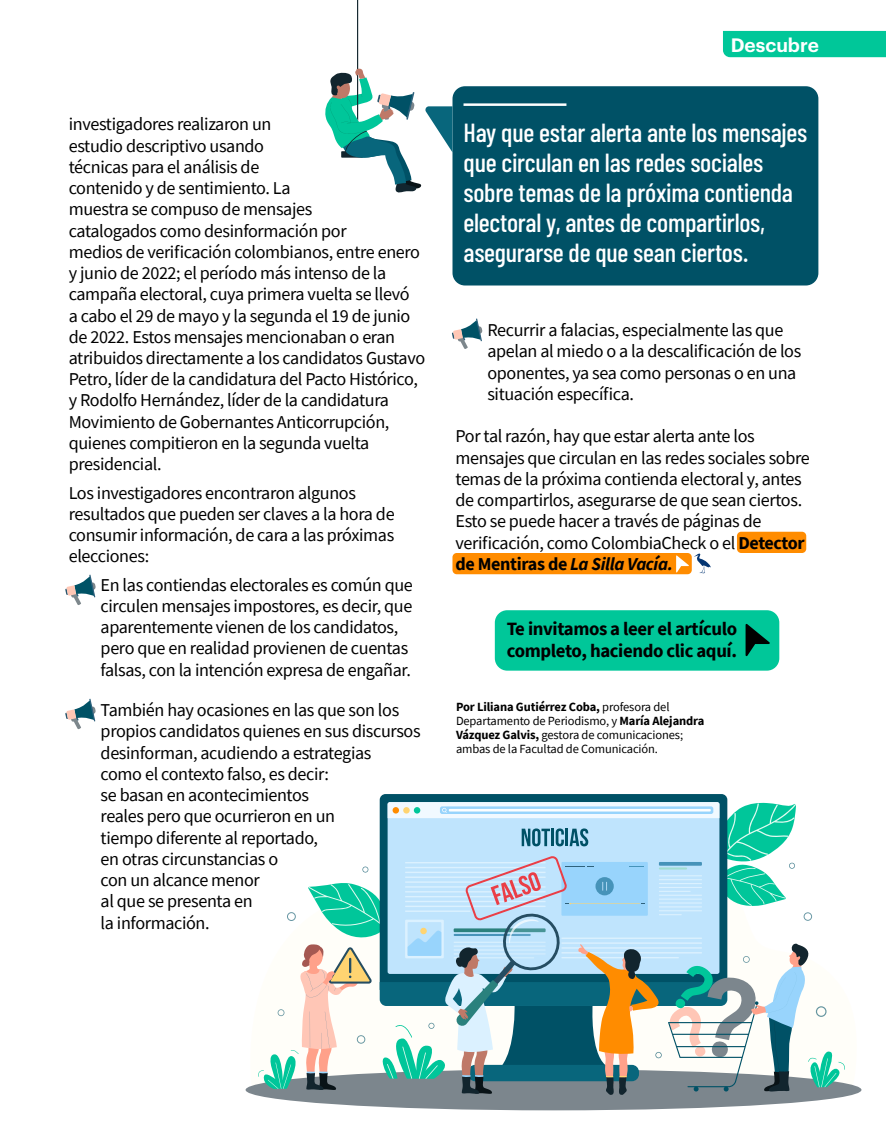
<style>
.page{position:relative;width:886px;height:1134px;background:#fff}
.page>*{position:absolute;margin:0;border:0;box-sizing:border-box;transform-origin:0 0}
.t1{font:500 26.25px/30px "Barlow Condensed";letter-spacing:-.01em;color:#fff}
.t2{font:600 19px "Graphik";color:#fff}
.t3{font:700 18.75px/21.2px "Source Sans Pro";letter-spacing:-.02em;color:#000}
.t4{font:18.12px/21.2px "Source Sans Pro";letter-spacing:-.02em;color:#000}
.t5{font:12.5px/13.8px "Source Sans Pro";letter-spacing:-.01em;color:#000}
.s1{font-weight:700}
.s2{font-weight:700;font-style:italic}
</style>
<div class="page">
<div style="left:246px;top:1069px;width:615px;height:41px;background:#7c868d;border-radius:50%"></div>
<svg style="left:380px;top:794px;width:347px;height:8px;background:#025267"></svg>
<svg style="left:258px;top:802px;width:587px;height:293px"></svg>
<div style="left:452px;top:86px;width:366px;height:199px;background:#005166;border-radius:13px"></div>
<svg style="left:325px;top:0;width:127px;height:193px"></svg>
<div style="left:723px;top:31px;width:163px;height:26px;background:#00c799"></div>
<div style="left:495px;top:610px;width:284px;height:61px;background:#00c799;border-radius:12px"></div>
<div style="left:452px;top:553px;width:240px;height:21px;background:#ff8c00;border-radius:4px"></div>
<div style="left:737px;top:532px;width:69px;height:21px;background:#ff8c00;border-radius:4px"></div>
<hr style="left:463px;top:103px;width:103px;height:3px;background:#fff">
<svg style="left:65px;top:575px;width:31px;height:30px"></svg>
<svg style="left:65px;top:699px;width:31px;height:30px"></svg>
<svg style="left:452px;top:319px;width:30px;height:30px"></svg>
<svg style="left:676px;top:554px;width:35px;height:20px"></svg>
<svg style="left:745px;top:624px;width:25px;height:32px"></svg>
<p class="t4" style="left:69px;top:114px;width:358px">investigadores realizaron un<br>estudio descriptivo usando<br>técnicas para el análisis de<br>contenido y de sentimiento. La<br>muestra se compuso de mensajes<br>catalogados como desinformación por<br>medios de verificación colombianos, entre enero y junio de 2022; el período más intenso de la campaña electoral, cuya primera vuelta se llevó<br>a cabo el 29 de mayo y la segunda el 19 de junio de 2022. Estos mensajes mencionaban o eran atribuidos directamente a los candidatos Gustavo Petro, líder de la candidatura del Pacto Histórico, y Rodolfo Hernández, líder de la candidatura Movimiento de Gobernantes Anticorrupción, quienes compitieron en la segunda vuelta presidencial.</p>
<p class="t4" style="left:69px;top:482px;width:327px">Los investigadores encontraron algunos resultados que pueden ser claves a la hora de consumir información, de cara a las próximas elecciones:</p>
<p class="t4" style="left:101px;top:574px;width:314px">En las contiendas electorales es común que circulen mensajes impostores, es decir, que aparentemente vienen de los candidatos, pero que en realidad provienen de cuentas falsas, con la intención expresa de engañar.</p>
<p class="t2" style="left:731px;top:31px;width:90px">Descubre</p>
<h1 class="t1" style="left:463px;top:117px;width:345px">Hay que estar alerta ante los mensajes que circulan en las redes sociales sobre temas de la próxima contienda electoral y, antes de compartirlos, asegurarse de que sean ciertos.</h1>
<p class="t4" style="left:487px;top:319px;width:315px">Recurrir a falacias, especialmente las que apelan al miedo o a la descalificación de los oponentes, ya sea como personas o en una situación específica.</p>
<p class="t4" style="left:455px;top:426px;width:356px">Por tal razón, hay que estar alerta ante los mensajes que circulan en las redes sociales sobre temas de la próxima contienda electoral y, antes de compartirlos, asegurarse de que sean ciertos.<br>Esto se puede hacer a través de páginas de verificación, como ColombiaCheck o el <span class="s1">Detector de Mentiras de</span> <span class="s2">La Silla Vacía.</span></p>
<p class="t3" style="left:507px;top:618px;width:232px">Te invitamos a leer el artículo completo, haciendo clic aquí.</p>
<p class="t4" style="left:101px;top:699px;width:321px">También hay ocasiones en las que son los propios candidatos quienes en sus discursos desinforman, acudiendo a estrategias<br>como el contexto falso, es decir:<br>se basan en acontecimientos<br>reales pero que ocurrieron en un<br>tiempo diferente al reportado,<br>en otras circunstancias o<br>con un alcance menor<br>al que se presenta en<br>la información.</p>
<p class="t5" style="left:456px;top:700px;width:250px"><span class="s1">Por Liliana Gutiérrez Coba,</span> profesora del Departamento de Periodismo, y <span class="s1">María Alejandra Vázquez Galvis,</span> gestora de comunicaciones; ambas de la Facultad de Comunicación.</p>
</div>
